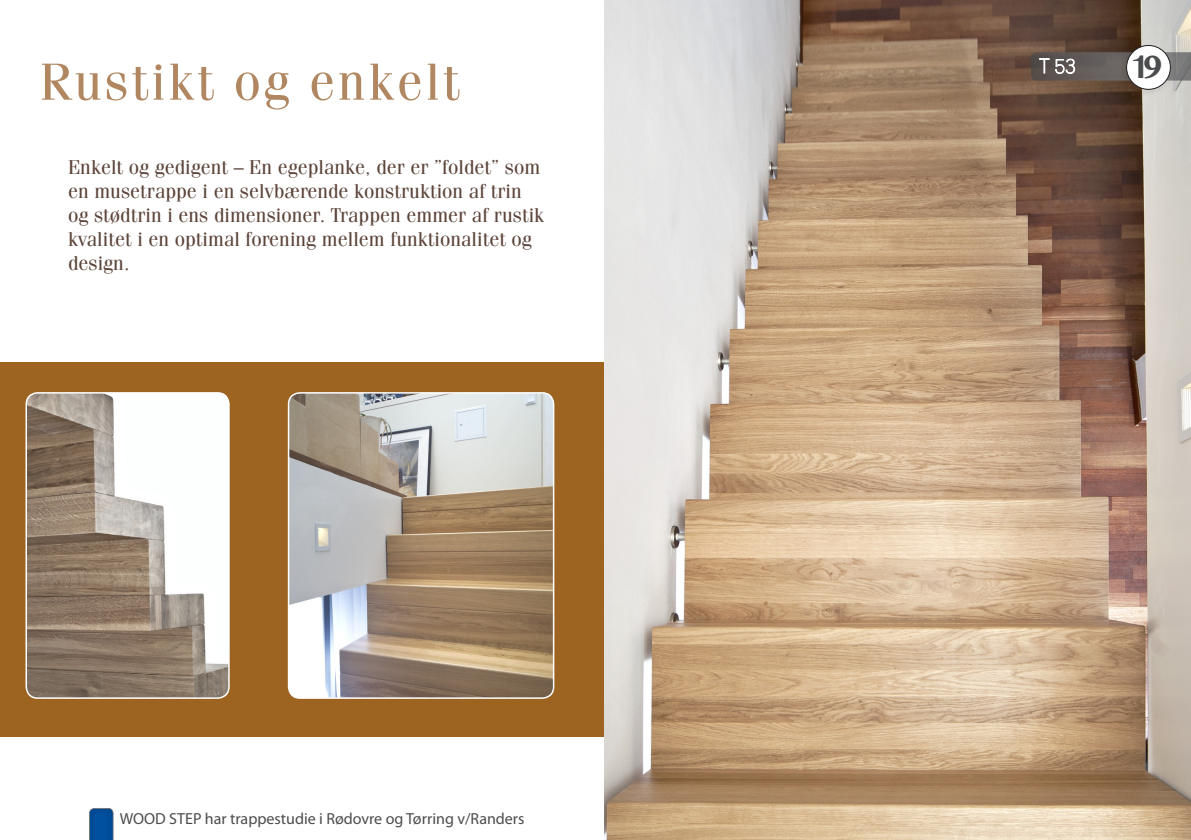
<style>
.page{position:relative;width:1191px;height:840px;background:#fff}
.page>*{position:absolute;margin:0;border:0;box-sizing:border-box;transform-origin:0 0}
.t1{font:52px "Fenice";letter-spacing:.05em;color:#b08760}
.t2{font:700 32px "Lao MN";color:#4b4c4d}
.t3{font:20px/24px "Fenice";color:#5c443a}
.t4{font:16px "Myriad Pro";color:#4b4c4d}
</style>
<div class="page">
<div style="left:89px;top:804px;width:28px;height:35px;background:#231f20;opacity:.22"></div>
<div style="left:0;top:361px;width:788px;height:375px;background:#9c6321"></div>
<img style="left:604px;top:0;width:587px;height:839px">
<div style="left:1117px;top:42px;width:57px;height:56px;background:#231f20;opacity:.11"></div>
<svg style="left:1126px;top:45px;width:44px;height:44px"></svg>
<div style="left:1126px;top:45px;width:44px;height:44px;border:1px solid #231f20;border-radius:50%"></div>
<svg style="left:1031px;top:52px;width:160px;height:29px"></svg>
<img style="left:26px;top:392px;width:203px;height:305px">
<div style="left:26px;top:392px;width:204px;height:306px;border:2px solid #fff;border-radius:11px"></div>
<img style="left:288px;top:392px;width:265px;height:305px">
<div style="left:288px;top:392px;width:266px;height:306px;border:2px solid #fff;border-radius:11px"></div>
<p class="t1" style="left:40px;top:51px;width:422px">Rustikt og enkelt</p>
<p class="t3" style="left:68px;top:154px;width:477px">Enkelt og gedigent – En egeplanke, der er ”foldet” som en musetrappe i en selvbærende konstruktion af trin og stødtrin i ens dimensioner. Trappen emmer af rustik kvalitet i en optimal forening mellem funktionalitet og design.</p>
<p class="t4" style="left:120px;top:807px;width:406px">WOOD STEP har trappestudie i Rødovre og Tørring v/Randers</p>
<p class="t2" style="left:1128px;top:45px;width:37px">19</p>
</div>
